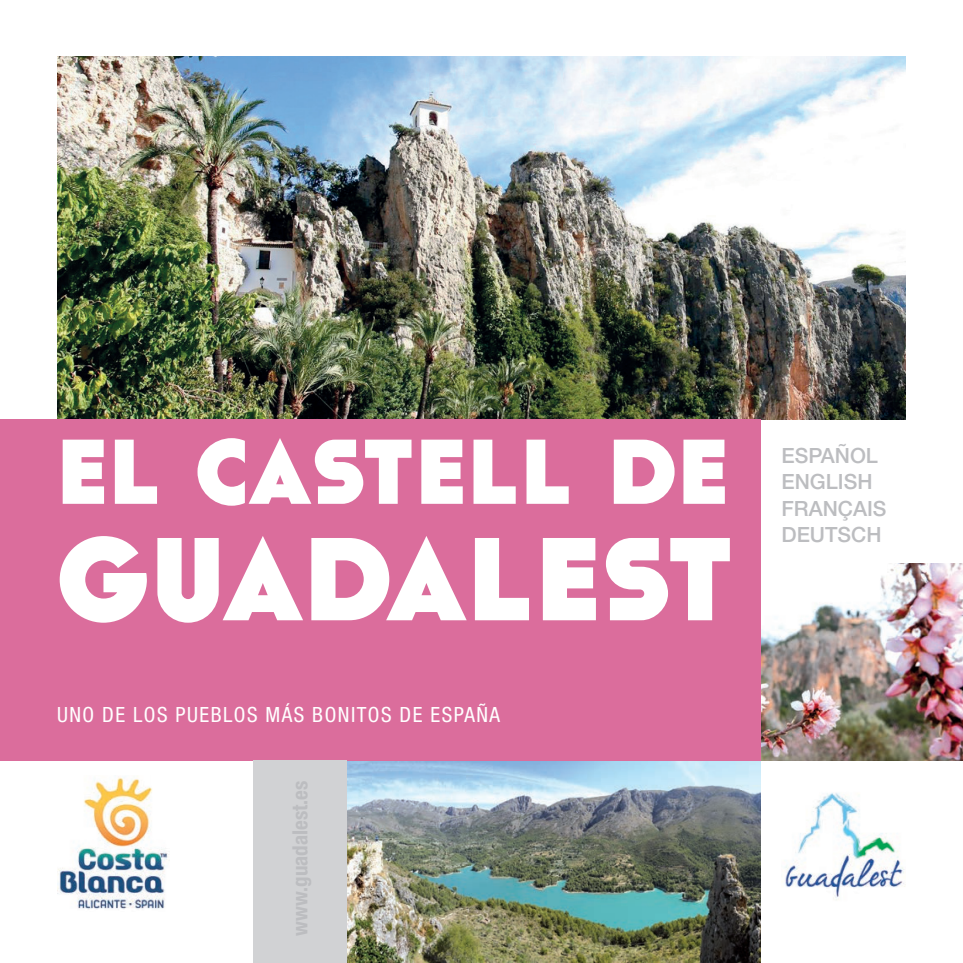
<style>
.page{position:relative;width:963px;height:963px;background:#fff}
.page>*{position:absolute;margin:0;border:0;box-sizing:border-box;transform-origin:0 0}
.t1{font:700 175px "Cassannet";color:#fff}
.t2{font:700 136.5px "Cassannet";color:#fff}
.t3{font:condensed 21px "Helvetica Neue LT Std";letter-spacing:.07em;color:#fff}
.t4{font:500 21px/26.2px "Helvetica Neue LT Std";color:#bcbdc0}
.t5{font:700 condensed 21px "Helvetica Neue LT Std";color:#bcbdc0}
</style>
<div class="page">
<img style="left:57px;top:57px;width:848px;height:362px">
<img style="left:760px;top:564px;width:202px;height:196px">
<img style="left:785px;top:793px;width:120px;height:107px">
<img style="left:347px;top:760px;width:413px;height:202px">
<div style="left:0;top:419px;width:760px;height:341px;background:#db6d9c"></div>
<div style="left:253px;top:760px;width:94px;height:202px;background:#d1d2d4"></div>
<img style="left:57px;top:776px;width:112px;height:134px">
<h2 class="t2" style="left:56px;top:375px;width:674px">el castell de</h2>
<p class="t4" style="left:781px;top:442px;width:107px">ESPAÑOL<br>ENGLISH<br>FRANÇAIS<br>DEUTSCH</p>
<h1 class="t1" style="left:57px;top:454px;width:678px">guadalest</h1>
<p class="t3" style="left:57px;top:702px;width:444px">UNO DE LOS PUEBLOS MÁS BONITOS DE ESPAÑA</p>
<p class="t5" style="left:287px;top:935px;width:156px;rotate:-90deg">www.guadalest.es</p>
</div>
